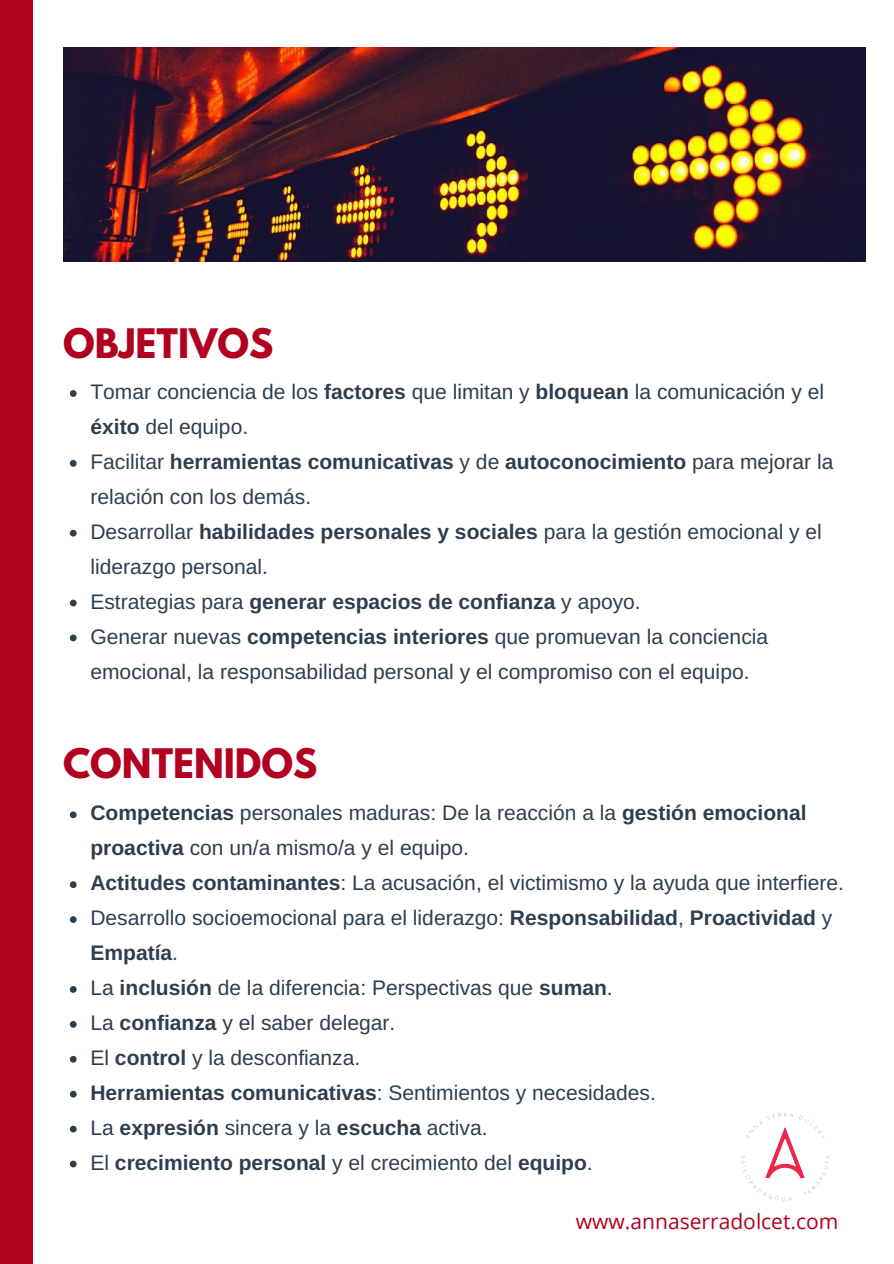
<style>
.page{position:relative;width:894px;height:1264px;background:#fff}
.page>*{position:absolute;margin:0;border:0;box-sizing:border-box;transform-origin:0 0}
.t1{font:700 36px "League Spartan";color:#b20020}
.t2{font:21px/35px "Arimo";color:#2c3e50}
.t3{font:21px "Open Sans";color:#b20020}
.s1{font-weight:700}
</style>
<div class="page">
<img style="left:63px;top:47px;width:802px;height:214px">
<div style="left:0;top:0;width:33px;height:1263px;background:#b20020"></div>
<svg style="left:70px;top:390px;width:7px;height:7px"></svg>
<svg style="left:70px;top:460px;width:7px;height:7px"></svg>
<svg style="left:70px;top:530px;width:7px;height:6px"></svg>
<svg style="left:70px;top:599px;width:7px;height:7px"></svg>
<svg style="left:70px;top:634px;width:7px;height:7px"></svg>
<svg style="left:70px;top:811px;width:7px;height:7px"></svg>
<svg style="left:70px;top:881px;width:7px;height:7px"></svg>
<svg style="left:70px;top:916px;width:7px;height:7px"></svg>
<svg style="left:70px;top:986px;width:7px;height:6px"></svg>
<svg style="left:70px;top:1021px;width:7px;height:6px"></svg>
<svg style="left:70px;top:1055px;width:7px;height:7px"></svg>
<svg style="left:70px;top:1090px;width:7px;height:7px"></svg>
<svg style="left:70px;top:1125px;width:7px;height:7px"></svg>
<svg style="left:70px;top:1160px;width:7px;height:7px"></svg>
<img style="left:741px;top:1112px;width:88px;height:89px">
<h1 class="t1" style="left:63px;top:325px;width:212px">OBJETIVOS</h1>
<p class="t2" style="left:90px;top:374px;width:744px">Tomar conciencia de los <span class="s1">factores</span> que limitan y <span class="s1">bloquean</span> la comunicación y el <span class="s1">éxito</span> del equipo.<br>Facilitar <span class="s1">herramientas comunicativas</span> y de <span class="s1">autoconocimiento</span> para mejorar la relación con los demás.<br>Desarrollar <span class="s1">habilidades personales y sociales</span> para la gestión emocional y el liderazgo personal.<br>Estrategias para <span class="s1">generar espacios de confianza</span> y apoyo.<br>Generar nuevas <span class="s1">competencias interiores</span> que promuevan la conciencia emocional, la responsabilidad personal y el compromiso con el equipo.</p>
<h1 class="t1" style="left:63px;top:745px;width:256px">CONTENIDOS</h1>
<p class="t2" style="left:90px;top:795px;width:754px"><span class="s1">Competencias</span> personales maduras: De la reacción a la <span class="s1">gestión emocional proactiva</span> con un/a mismo/a y el equipo.<br><span class="s1">Actitudes contaminantes</span>: La acusación, el victimismo y la ayuda que interfiere.<br>Desarrollo socioemocional para el liderazgo: <span class="s1">Responsabilidad</span>, <span class="s1">Proactividad</span> y <span class="s1">Empatía</span>.<br>La <span class="s1">inclusión</span> de la diferencia: Perspectivas que <span class="s1">suman</span>.<br>La <span class="s1">confianza</span> y el saber delegar.<br>El <span class="s1">control</span> y la desconfianza.<br><span class="s1">Herramientas comunicativas</span>: Sentimientos y necesidades.<br>La <span class="s1">expresión</span> sincera y la <span class="s1">escucha</span> activa.<br>El <span class="s1">crecimiento personal</span> y el crecimiento del <span class="s1">equipo</span>.</p>
<p class="t3" style="left:575px;top:1206px;width:264px">www.annaserradolcet.com</p>
</div>
